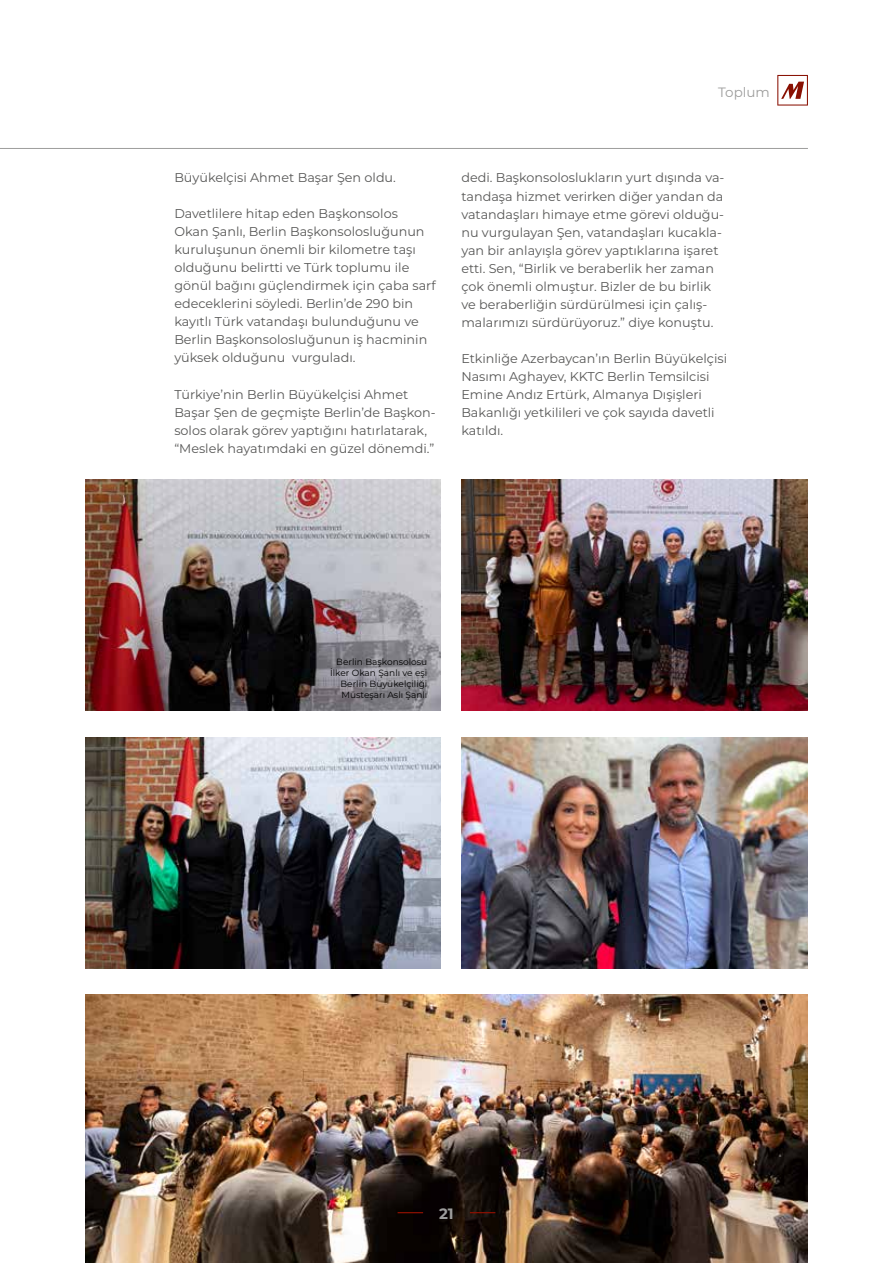
<style>
.page{position:relative;width:893px;height:1263px;background:#fff}
.page>*{position:absolute;margin:0;border:0;box-sizing:border-box;transform-origin:0 0}
.t1{font:700 15px "Montserrat";color:#9d9d9c}
.t2{font:13.5px "Montserrat";color:#9d9d9c}
.t3{font:12.75px/18px "Montserrat";color:#575756}
.t4{font:9px/10.8px "Montserrat";color:#000;text-align:right}
</style>
<div class="page">
<img style="left:461px;top:737px;width:347px;height:231px">
<img style="left:85px;top:737px;width:355px;height:231px">
<img style="left:85px;top:480px;width:355px;height:231px">
<img style="left:461px;top:480px;width:347px;height:231px">
<img style="left:85px;top:994px;width:723px;height:269px">
<svg style="left:470px;top:1212px;width:25px;height:1px"></svg>
<svg style="left:398px;top:1212px;width:25px;height:1px"></svg>
<svg style="left:777px;top:75px;width:31px;height:31px"></svg>
<hr style="left:0;top:148px;width:808px;height:1px;background:#9d9d9c">
<p class="t2" style="left:718px;top:83px;width:53px">Toplum</p>
<p class="t3" style="left:174px;top:168px;width:223px">Büyükelçisi Ahmet Başar Şen oldu.</p>
<p class="t3" style="left:174px;top:204px;width:263px">Davetlilere hitap eden Başkonsolos<br>Okan Şanlı, Berlin Başkonsolosluğunun kuruluşunun önemli bir kilometre taşı olduğunu belirtti ve Türk toplumu ile gönül bağını güçlendirmek için çaba sarf edeceklerini söyledi. Berlin’de 290 bin kayıtlı Türk vatandaşı bulunduğunu ve Berlin Başkonsolosluğunun iş hacminin yüksek olduğunu vurguladı.</p>
<p class="t3" style="left:174px;top:384px;width:263px">Türkiye’nin Berlin Büyükelçisi Ahmet Başar Şen de geçmişte Berlin’de Başkon&shy;solos olarak görev yaptığını hatırlatarak, “Meslek hayatımdaki en güzel dönemdi.”</p>
<p class="t3" style="left:461px;top:168px;width:265px">dedi. Başkonsoloslukların yurt dışında va&shy;tandaşa hizmet verirken diğer yandan da vatandaşları himaye etme görevi olduğu&shy;nu vurgulayan Şen, vatandaşları kucakla&shy;yan bir anlayışla görev yaptıklarına işaret etti. Sen, “Birlik ve beraberlik her zaman çok önemli olmuştur. Bizler de bu birlik ve beraberliğin sürdürülmesi için çalış&shy;malarımızı sürdürüyoruz.” diye konuştu.</p>
<p class="t3" style="left:461px;top:349px;width:267px">Etkinliğe Azerbaycan’ın Berlin Büyükelçisi Nasımı Aghayev, KKTC Berlin Temsilcisi Emine Andız Ertürk, Almanya Dışişleri Bakanlığı yetkilileri ve çok sayıda davetli katıldı.</p>
<p class="t4" style="left:330px;top:656px;width:99px">Berlin Başkonsolosu<br>İlker Okan Şanlı ve eşi<br>Berlin Büyükelçiliği<br>Müsteşarı Aslı Şanlı</p>
<p class="t1" style="left:439px;top:1202px;width:16px">21</p>
</div>
